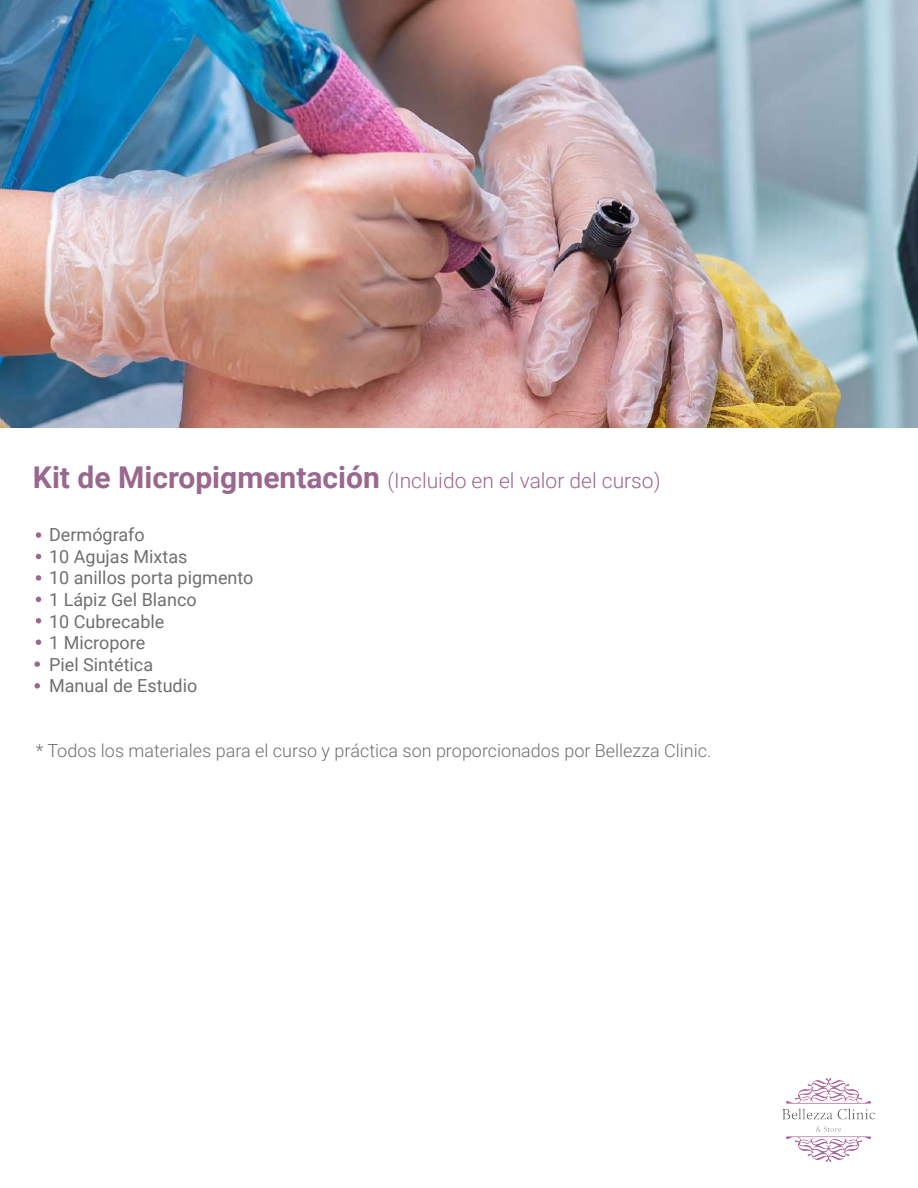
<style>
.page{position:relative;width:918px;height:1188px;background:#fff}
.page>*{position:absolute;margin:0;border:0;box-sizing:border-box;transform-origin:0 0}
.t1{font:300 21px "Roboto";color:#9a688e}
.t2{font:18px/21.6px "Roboto";color:#706f6f}
.t3{font:300 18px "Roboto";color:#706f6f}
.s1{font-weight:700;font-size:30px}
</style>
<div class="page">
<img style="left:0;top:0;width:918px;height:427px">
<svg style="left:34px;top:661px;width:6px;height:6px"></svg>
<svg style="left:34px;top:683px;width:6px;height:6px"></svg>
<svg style="left:36px;top:554px;width:5px;height:5px"></svg>
<svg style="left:36px;top:532px;width:5px;height:6px"></svg>
<svg style="left:36px;top:597px;width:5px;height:5px"></svg>
<svg style="left:36px;top:575px;width:5px;height:6px"></svg>
<svg style="left:36px;top:639px;width:5px;height:6px"></svg>
<svg style="left:36px;top:618px;width:5px;height:6px"></svg>
<img style="left:783px;top:1078px;width:91px;height:83px">
<p class="t1" style="left:33px;top:465px;width:629px"><span class="s1">Kit de Micropigmentación</span> (Incluido en el valor del curso)</p>
<p class="t2" style="left:49px;top:523px;width:206px">Dermógrafo<br>10 Agujas Mixtas<br>10 anillos porta pigmento<br>1 Lápiz Gel Blanco<br>10 Cubrecable<br>1 Micropore<br>Piel Sintética<br>Manual de Estudio</p>
<p class="t3" style="left:36px;top:738px;width:677px">* Todos los materiales para el curso y práctica son proporcionados por Bellezza Clinic.</p>
</div>
